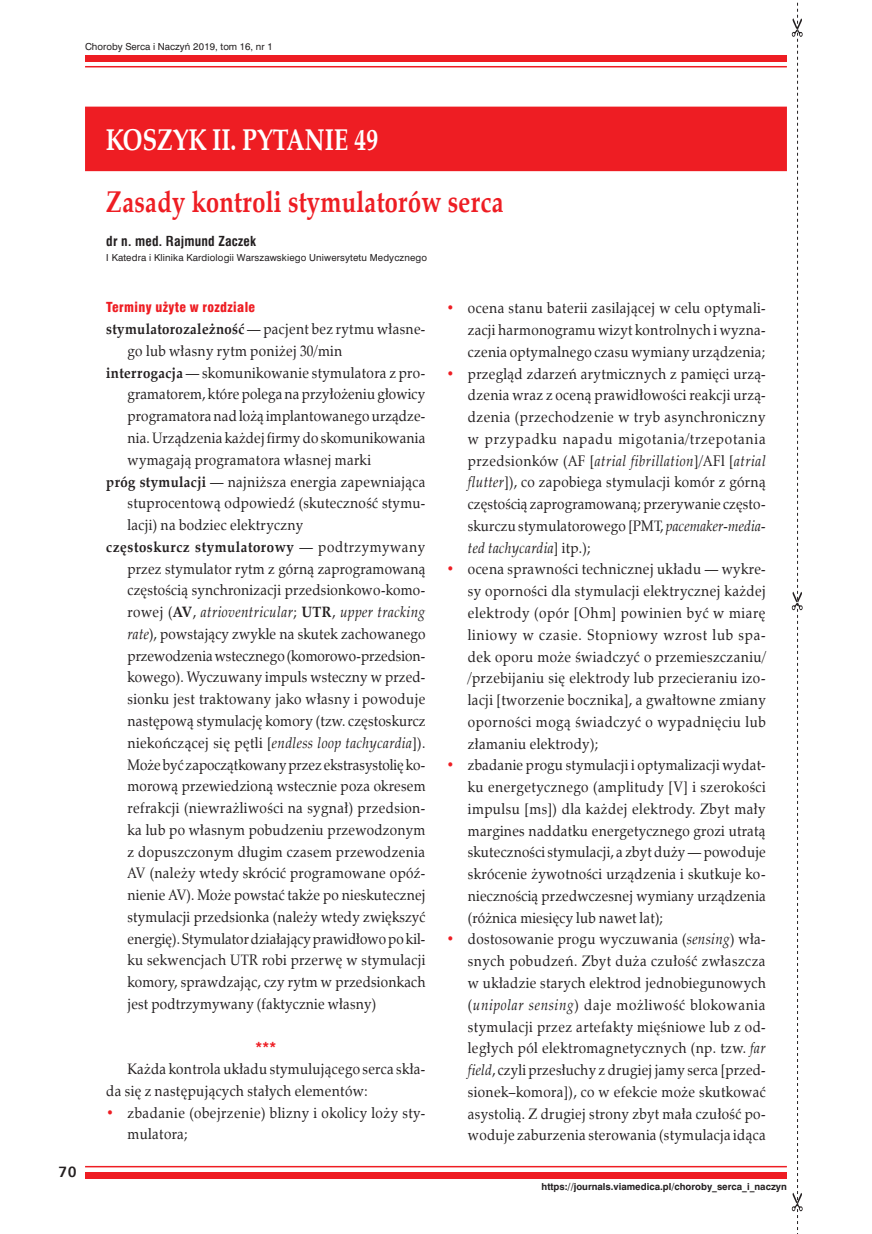
<style>
.page{position:relative;width:872px;height:1234px;background:#fff}
.page>*{position:absolute;margin:0;border:0;box-sizing:border-box;transform-origin:0 0}
._04_-_Tytul_art{font:700 30px "Zapf Calligr EU";letter-spacing:.01em;color:#ee1d23;scale:.8 1}
._03_-_PYTANIE_i_KOSZ{font:700 30px "Zapf Calligr EU";color:#fff;scale:.8 1}
.TXT3_-_Tekst_-_wylic{font:15px/21.8px "Zapf Calligr EU";letter-spacing:.025em;color:#231f20;text-align:justify;scale:.9 1}
.TXT2_-_Tekst_-_nastę{font:15px/21.8px "Zapf Calligr EU";letter-spacing:.02em;color:#231f20;scale:.9 1}
.t1{font:700 15px "Humnst 777 EU";color:#231f20}
.S_-_Śródtytuł_1{font:13.5px "Swis 721 Blk Cn EU";letter-spacing:.025em;color:#ee1d23}
._01_-_Autorzy{font:700 13.5px "Swis 721 Cn EU";letter-spacing:.015em;color:#231f20}
._02_-_Kliniki{font:9px "Swis 721 PL";letter-spacing:.015em;color:#231f20}
.t2{font:700 9px "Swis 721 PL";color:#231f20}
.s1{font-weight:700}
.s2{font-style:italic}
.s3{font-weight:700;color:#ee1d23}
</style>
<div class="page">
<div style="left:85px;top:55px;width:702px;height:7px;background:#ee1d23"></div>
<hr style="left:85px;top:66px;width:702px;height:1px;background:#ee1d23">
<div style="left:85px;top:1171px;width:702px;height:7px;background:#ee1d23"></div>
<hr style="left:85px;top:1165px;width:702px;height:2px;background:#ee1d23">
<svg style="left:792px;top:2px;width:10px;height:1228px"></svg>
<div style="left:85px;top:107px;width:702px;height:64px;background:#ee1d23"></div>
<p class="_02_-_Kliniki" style="left:85px;top:40px;width:189px">Choroby Serca i Naczyń 2019, tom 16, nr 1</p>
<p class="t1" style="left:59px;top:1162px;width:20px">70</p>
<p class="_03_-_PYTANIE_i_KOSZ" style="left:106px;top:121px;width:341px">KOSZYK II. PYTANIE 49</p>
<p class="_04_-_Tytul_art" style="left:106px;top:183px;width:498px">Zasady kontroli stymulatorów serca</p>
<p class="_01_-_Autorzy" style="left:106px;top:232px;width:151px">dr n. med. Rajmund Zaczek</p>
<p class="_02_-_Kliniki" style="left:106px;top:251px;width:322px">I Katedra i Klinika Kardiologii Warszawskiego Uniwersytetu Medycznego</p>
<p class="S_-_Śródtytuł_1" style="left:106px;top:299px;width:150px">Terminy użyte w rozdziale</p>
<p class="TXT3_-_Tekst_-_wylic" style="left:128px;top:318px;width:332px;text-indent:-21px"><span class="s1">stymulatorozależność</span> — pacjent bez rytmu własne&shy;go lub własny rytm poniżej 30/min</p>
<p class="TXT3_-_Tekst_-_wylic" style="left:128px;top:362px;width:332px;text-indent:-21px"><span class="s1">interrogacja</span> — skomunikowanie stymulatora z pro&shy;gramatorem, które polega na przyłożeniu głowicy programatora nad lożą implantowanego urządze&shy;nia. Urządzenia każdej firmy do skomunikowania wymagają programatora własnej marki</p>
<p class="TXT3_-_Tekst_-_wylic" style="left:128px;top:471px;width:332px;text-indent:-21px"><span class="s1">próg stymulacji</span> — najniższa energia zapewniająca stuprocentową odpowiedź (skuteczność stymu&shy;lacji) na bodziec elektryczny</p>
<p class="TXT3_-_Tekst_-_wylic" style="left:128px;top:536px;width:332px;text-indent:-21px"><span class="s1">częstoskurcz stymulatorowy</span> — podtrzymywany przez stymulator rytm z górną zaprogramowaną częstością synchronizacji przedsionkowo-komo&shy;rowej (<span class="s1">AV</span>, <span class="s2">atrioventricular</span>; <span class="s1">UTR</span>, <span class="s2">upper tracking rate</span>), powstający zwykle na skutek zachowanego przewodzenia wstecznego (komorowo-przedsion&shy;kowego). Wyczuwany impuls wsteczny w przed&shy;sionku jest traktowany jako własny i powoduje następową stymulację komory (tzw. częstoskurcz niekończącej się pętli [<span class="s2">endless loop tachycardia</span>]).<br>Może być zapoczątkowany przez ekstrasystolię ko&shy;morową przewiedzioną wstecznie poza okresem refrakcji (niewrażliwości na sygnał) przedsion&shy;ka lub po własnym pobudzeniu przewodzonym z dopuszczonym długim czasem przewodzenia AV (należy wtedy skrócić programowane opóź&shy;nienie AV). Może powstać także po nieskutecznej stymulacji przedsionka (należy wtedy zwiększyć energię). Stymulator działający prawidłowo po kil&shy;ku sekwencjach UTR robi przerwę w stymulacji komory, sprawdzając, czy rytm w przedsionkach jest podtrzymywany (faktycznie własny)</p>
<p class="S_-_Śródtytuł_1" style="left:255px;top:1038px;width:22px">***</p>
<p class="TXT2_-_Tekst_-_nastę" style="left:106px;top:1058px;width:356px;text-indent:21px">Każda kontrola układu stymulującego serca skła&shy;da się z następujących stałych elementów:</p>
<p class="TXT3_-_Tekst_-_wylic" style="left:128px;top:1101px;width:332px;text-indent:-21px"><span class="s3">•</span> zbadanie (obejrzenie) blizny i okolicy loży sty&shy;mulatora;</p>
<p class="TXT3_-_Tekst_-_wylic" style="left:468px;top:297px;width:332px;text-indent:-21px"><span class="s3">•</span> ocena stanu baterii zasilającej w celu optymali&shy;zacji harmonogramu wizyt kontrolnych i wyzna&shy;czenia optymalnego czasu wymiany urządzenia;</p>
<p class="TXT3_-_Tekst_-_wylic" style="left:468px;top:363px;width:332px;text-indent:-21px"><span class="s3">•</span> przegląd zdarzeń arytmicznych z pamięci urzą&shy;dzenia wraz z oceną prawidłowości reakcji urzą&shy;dzenia (przechodzenie w tryb asynchroniczny w przypadku napadu migotania/trzepotania przedsionków (AF [<span class="s2">atrial fibrillation</span>]/AFl [<span class="s2">atrial flutter</span>]), co zapobiega stymulacji komór z górną częstością zaprogramowaną; przerywanie często&shy;skurczu stymulatorowego [PMT, <span class="s2">pacemaker-media&shy;ted tachycardia</span>] itp.);</p>
<p class="TXT3_-_Tekst_-_wylic" style="left:468px;top:558px;width:332px;text-indent:-21px"><span class="s3">•</span> ocena sprawności technicznej układu — wykre&shy;sy oporności dla stymulacji elektrycznej każdej elektrody (opór [Ohm] powinien być w miarę liniowy w czasie. Stopniowy wzrost lub spa&shy;dek oporu może świadczyć o przemieszczaniu/ /przebijaniu się elektrody lub przecieraniu izo&shy;lacji [tworzenie bocznika], a gwałtowne zmiany oporności mogą świadczyć o wypadnięciu lub złamaniu elektrody);</p>
<p class="TXT3_-_Tekst_-_wylic" style="left:468px;top:754px;width:332px;text-indent:-21px"><span class="s3">•</span> zbadanie progu stymulacji i optymalizacji wydat&shy;ku energetycznego (amplitudy [V] i szerokości impulsu [ms]) dla każdej elektrody. Zbyt mały margines naddatku energetycznego grozi utratą skuteczności stymulacji, a zbyt duży — powoduje skrócenie żywotności urządzenia i skutkuje ko&shy;niecznością przedwczesnej wymiany urządzenia (różnica miesięcy lub nawet lat);</p>
<p class="TXT3_-_Tekst_-_wylic" style="left:468px;top:928px;width:332px;text-indent:-21px"><span class="s3">•</span> dostosowanie progu wyczuwania (<span class="s2">sensing</span>) wła&shy;snych pobudzeń. Zbyt duża czułość zwłaszcza w układzie starych elektrod jednobiegunowych (<span class="s2">unipolar sensing</span>) daje możliwość blokowania stymulacji przez artefakty mięśniowe lub z od&shy;ległych pól elektromagnetycznych (np. tzw. <span class="s2">far field</span>, czyli przesłuchy z drugiej jamy serca [przed&shy;sionek–komora]), co w efekcie może skutkować asystolią. Z drugiej strony zbyt mała czułość po&shy;woduje zaburzenia sterowania (stymulacja idąca</p>
<p class="t2" style="left:541px;top:1180px;width:247px">https://journals.viamedica.pl/choroby_serca_i_naczyn</p>
</div>
